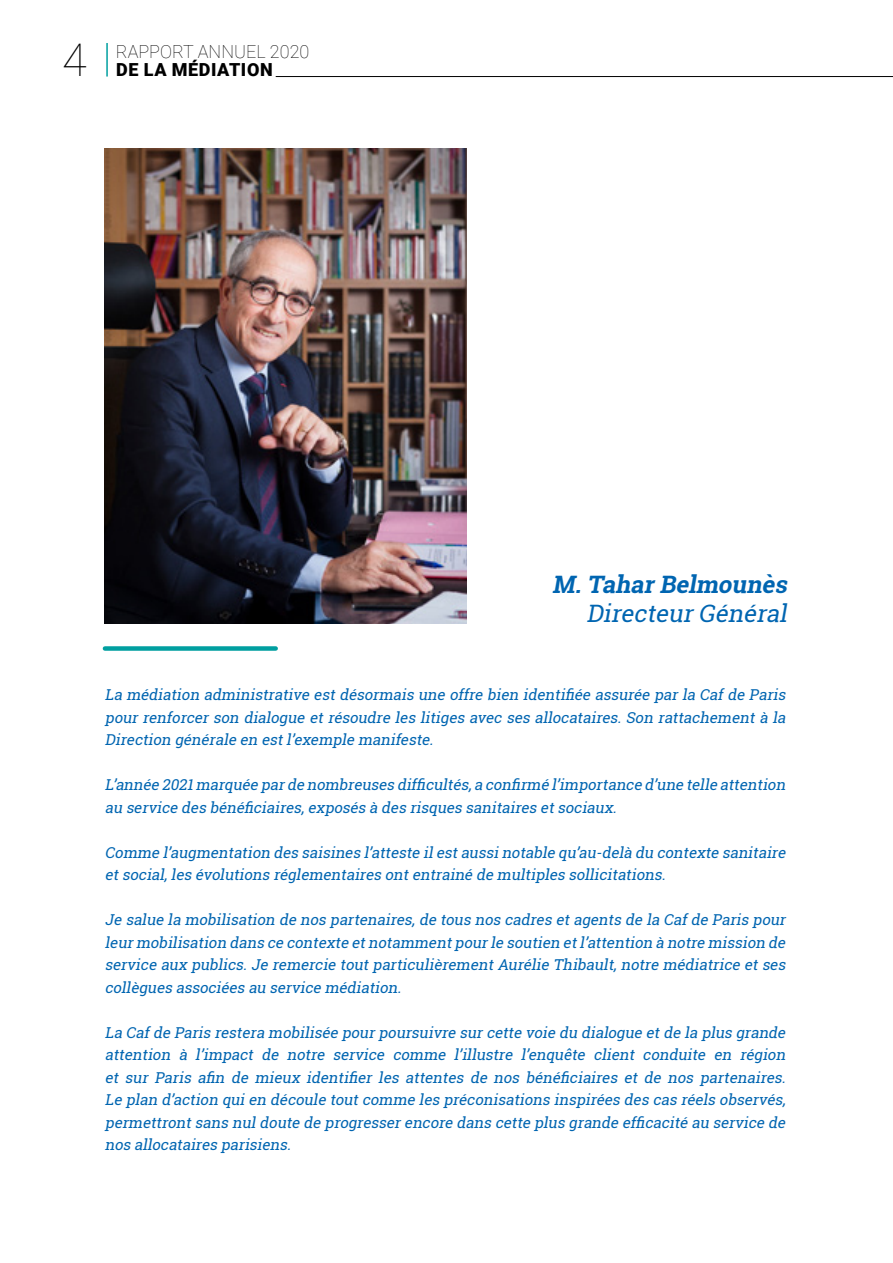
<style>
.page{position:relative;width:893px;height:1263px;background:#fff}
.page>*{position:absolute;margin:0;border:0;box-sizing:border-box;transform-origin:0 0}
.t1{font:100 45px "Roboto";color:#000}
.t2{font:italic 700 24px "Roboto Slab";color:#0065b1}
.t3{font:italic 24px "Roboto Slab";color:#0065b1}
.t4{font:100 18px "Roboto";color:#000}
.t5{font:900 18px "Roboto";letter-spacing:.035em;color:#000}
.t6{font:italic 15px/22.5px "Roboto Slab";color:#0065b1;text-align:justify}
</style>
<div class="page">
<hr style="left:106px;top:43px;width:2px;height:34px;background:#009fa0">
<hr style="left:276px;top:76px;width:617px;height:1px;background:#000">
<div style="left:105px;top:646px;width:171px;height:5px;background:#009fa0"></div>
<img style="left:105px;top:148px;width:361px;height:476px">
<h1 class="t1" style="left:62px;top:29px;width:26px">4</h1>
<p class="t4" style="left:116px;top:39px;width:195px">RAPPORT ANNUEL 2020</p>
<p class="t5" style="left:116px;top:57px;width:158px">DE LA MÉDIATION</p>
<h2 class="t2" style="left:552px;top:568px;width:242px">M.TaharBelmounès</h2>
<h2 class="t3" style="left:586px;top:596px;width:208px">DirecteurGénéral</h2>
<p class="t6" style="left:105px;top:683px;width:686px">La médiation administrative est désormais une offre bien identifiée assurée par la Caf de Paris pour renforcer son dialogue et résoudre les litiges avec ses allocataires. Son rattachement à la Direction générale en estl’exemple manifeste.</p>
<p class="t6" style="left:105px;top:773px;width:685px">L’année 2021marquée parde nombreuses difficultés,a confirmé l’importance d’une telle attention au service des bénéficiaires,exposés à des risques sanitaires etsociaux.</p>
<p class="t6" style="left:105px;top:841px;width:686px">Comme l’augmentation des saisines l’atteste ilestaussinotable qu’au-delà du contexte sanitaire etsocial,les évolutions réglementaires ontentrainé de multiples sollicitations.</p>
<p class="t6" style="left:105px;top:908px;width:686px">Je salue la mobilisation de nos partenaires,de tous nos cadres etagents de la Cafde Paris pour leurmobilisation dans ce contexte etnotammentpourle soutien etl’attention à notre mission de service aux publics.Je remercie toutparticulièrementAurélie Thibault,notre médiatrice etses collègues associées au service médiation.</p>
<p class="t6" style="left:105px;top:1021px;width:686px">La Cafde Paris restera mobilisée pourpoursuivre surcette voie du dialogue etde la plus grande attention à l’impact de notre service comme l’illustre l’enquête client conduite en région et sur Paris afin de mieux identifier les attentes de nos bénéficiaires et de nos partenaires.<br>Le plan d’action quien découle toutcomme les préconisations inspirées des cas réels observés, permettrontsans nuldoute de progresserencore dans cette plus grande efficacité au service de nos allocataires parisiens.</p>
</div>
